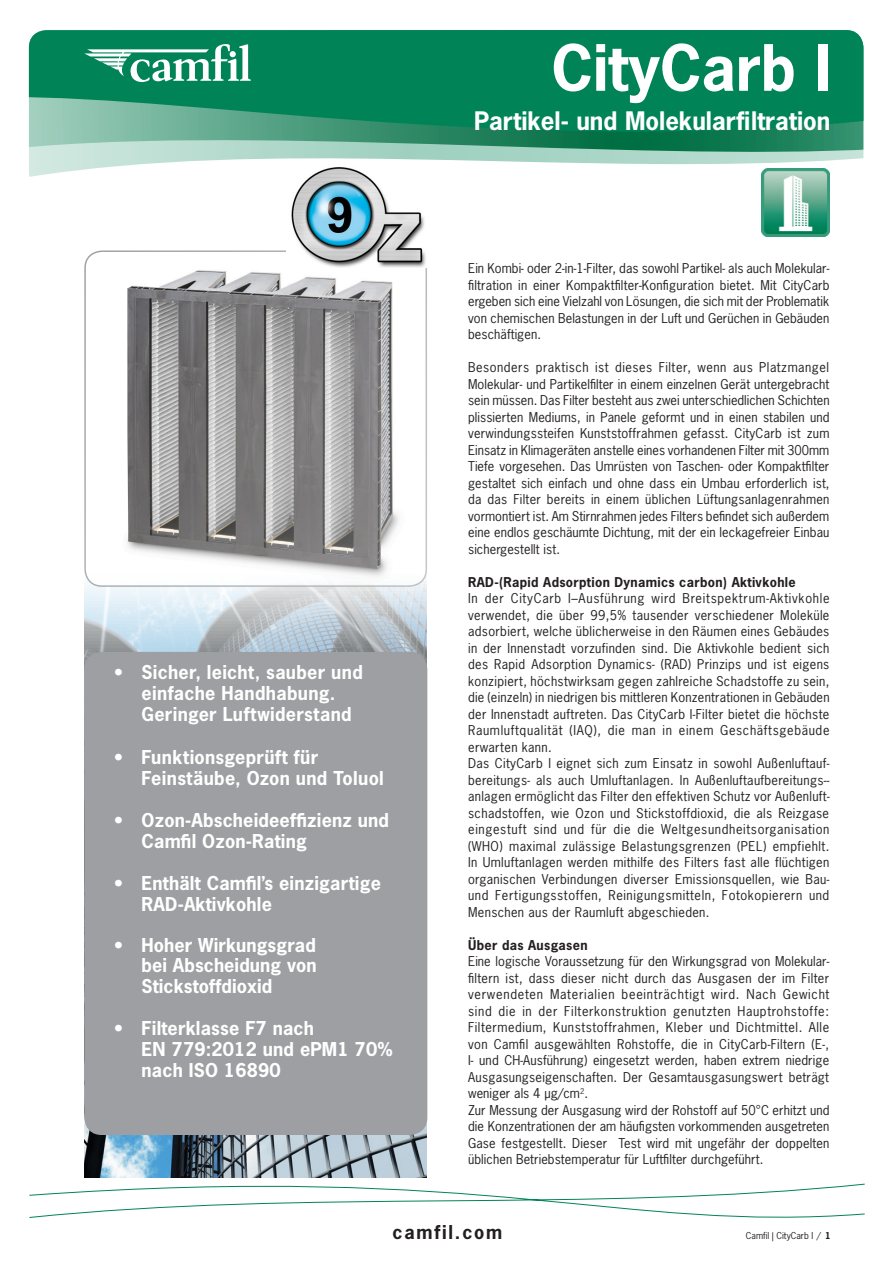
<style>
.page{position:relative;width:893px;height:1263px;background:#fff}
.page>*{position:absolute;margin:0;border:0;box-sizing:border-box;transform-origin:0 0}
.t1{font:700 60px "News Gothic Std";color:#fff}
.t2{font:700 24px "News Gothic Std";color:#fff}
.t3{font:700 18px/21px "News Gothic Std";letter-spacing:.01em;color:#fff}
.ruta{font:700 18px "News Gothic Std";letter-spacing:.1em;color:#231f20}
.Brödtext{font:12.75px/16.5px "News Gothic Std";letter-spacing:.005em;color:#231f20;text-align:justify}
.Brödtext-2{font:700 12.75px "News Gothic Std";letter-spacing:.025em;color:#231f20}
.t4{font:9px "News Gothic Std";color:#231f20}
.s1{font-weight:700}
</style>
<div class="page">
<img style="left:84px;top:574px;width:343px;height:588px">
<svg style="left:29px;top:30px;width:834px;height:160px;background:#46a383"></svg>
<svg style="left:84px;top:44px;width:167px;height:38px"></svg>
<svg style="left:29px;top:1162px;width:836px;height:56px"></svg>
<div style="left:85px;top:653px;width:342px;height:481px;background:#9d9fa2;border-radius:17px"></div>
<div style="left:84px;top:652px;width:343px;height:483px;border:2px solid #9d9fa2;border-radius:17px"></div>
<img style="left:85px;top:253px;width:341px;height:333px">
<div style="left:84px;top:250px;width:343px;height:337px;border:2px solid #9d9fa2;border-radius:17px"></div>
<img style="left:286px;top:163px;width:140px;height:104px">
<img style="left:761px;top:169px;width:68px;height:68px">
<p class="t3" style="left:142px;top:662px;width:223px;text-indent:-27px">• Sicher, leicht, sauber und einfache Handhabung.<br>Geringer Luftwiderstand</p>
<p class="t3" style="left:142px;top:746px;width:244px;text-indent:-27px">• Funktionsgeprüft für<br>Feinstäube, Ozon und Toluol</p>
<p class="t3" style="left:142px;top:809px;width:249px;text-indent:-27px">• Ozon-Abscheideeffizienz und<br>Camfil Ozon-Rating</p>
<p class="t3" style="left:142px;top:873px;width:241px;text-indent:-27px">• Enthält Camfil’s einzigartige<br>RAD-Aktivkohle</p>
<p class="t3" style="left:142px;top:935px;width:177px;line-height:20.2px;text-align:justify;text-indent:-27px">• Hoher Wirkungsgrad bei Abscheidung von Stickstoffdioxid</p>
<p class="t3" style="left:142px;top:1017px;width:253px;text-indent:-27px">• Filterklasse F7 nach<br>EN 779:2012 und ePM1 70% nach ISO 16890</p>
<p class="t1" style="left:551px;top:28px;width:280px">CityCarb I</p>
<p class="t2" style="left:474px;top:105px;width:358px">Partikel- und Molekularfiltration</p>
<p class="Brödtext" style="left:468px;top:260px;width:363px">Ein Kombi- oder 2-in-1-Filter, das sowohl Partikel- als auch Molekular&shy;filtration in einer Kompaktfilter-Konfiguration bietet. Mit CityCarb ergeben sich eine Vielzahl von Lösungen, die sich mit der Problematik von chemischen Belastungen in der Luft und Gerüchen in Gebäuden beschäftigen.</p>
<p class="Brödtext" style="left:468px;top:359px;width:363px">Besonders praktisch ist dieses Filter, wenn aus Platzmangel Molekular- und Partikelfilter in einem einzelnen Gerät untergebracht sein müssen. Das Filter besteht aus zwei unterschiedlichen Schichten plissierten Mediums, in Panele geformt und in einen stabilen und verwindungssteifen Kunststoffrahmen gefasst. CityCarb ist zum Einsatz in Klimageräten anstelle eines vorhandenen Filter mit 300mm Tiefe vorgesehen. Das Umrüsten von Taschen- oder Kompaktfilter gestaltet sich einfach und ohne dass ein Umbau erforderlich ist, da das Filter bereits in einem üblichen Lüftungsanlagenrahmen vormontiert ist. Am Stirnrahmen jedes Filters befindet sich außerdem eine endlos geschäumte Dichtung, mit der ein leckagefreier Einbau sichergestellt ist.</p>
<p class="Brödtext-2" style="left:468px;top:573px;width:329px">RAD-(Rapid Adsorption Dynamics carbon) Aktivkohle</p>
<p class="Brödtext" style="left:468px;top:590px;width:363px">In der CityCarb I–Ausführung wird Breitspektrum-Aktivkohle verwendet, die über 99,5% tausender verschiedener Moleküle adsorbiert, welche üblicherweise in den Räumen eines Gebäudes in der Innenstadt vorzufinden sind. Die Aktivkohle bedient sich des Rapid Adsorption Dynamics- (RAD) Prinzips und ist eigens konzipiert, höchstwirksam gegen zahlreiche Schadstoffe zu sein, die (einzeln) in niedrigen bis mittleren Konzentrationen in Gebäuden der Innenstadt auftreten. Das CityCarb I-Filter bietet die höchste Raumluftqualität (IAQ), die man in einem Geschäftsgebäude erwarten kann.</p>
<p class="Brödtext" style="left:468px;top:755px;width:363px">Das CityCarb I eignet sich zum Einsatz in sowohl Außenluftauf&shy;bereitungs- als auch Umluftanlagen. In Außenluftaufbereitungs-- anlagen ermöglicht das Filter den effektiven Schutz vor Außenluft&shy;schadstoffen, wie Ozon und Stickstoffdioxid, die als Reizgase eingestuft sind und für die die Weltgesundheitsorganisation (WHO) maximal zulässige Belastungsgrenzen (PEL) empfiehlt.<br>In Umluftanlagen werden mithilfe des Filters fast alle flüchtigen organischen Verbindungen diverser Emissionsquellen, wie Bau&shy;und Fertigungsstoffen, Reinigungsmitteln, Fotokopierern und Menschen aus der Raumluft abgeschieden.</p>
<p class="Brödtext-2" style="left:468px;top:936px;width:121px">Über das Ausgasen</p>
<p class="Brödtext" style="left:468px;top:953px;width:363px">Eine logische Voraussetzung für den Wirkungsgrad von Molekular&shy;filtern ist, dass dieser nicht durch das Ausgasen der im Filter verwendeten Materialien beeinträchtigt wird. Nach Gewicht sind die in der Filterkonstruktion genutzten Hauptrohstoffe:<br>Filtermedium, Kunststoffrahmen, Kleber und Dichtmittel. Alle von Camfil ausgewählten Rohstoffe, die in CityCarb-Filtern (E-, I- und CH-Ausführung) eingesetzt werden, haben extrem niedrige Ausgasungseigenschaften. Der Gesamtausgasungswert beträgt weniger als 4 µg/cm<sup>2</sup>.</p>
<p class="Brödtext" style="left:468px;top:1101px;width:363px">Zur Messung der Ausgasung wird der Rohstoff auf 50°C erhitzt und die Konzentrationen der am häufigsten vorkommenden ausgetreten Gase festgestellt. Dieser Test wird mit ungefähr der doppelten üblichen Betriebstemperatur für Luftfilter durchgeführt.</p>
<p class="ruta" style="left:392px;top:1220px;width:111px">camfil.com</p>
<p class="t4" style="left:746px;top:1229px;width:86px">Camfil | CityCarb I / <span class="s1">1</span></p>
</div>
